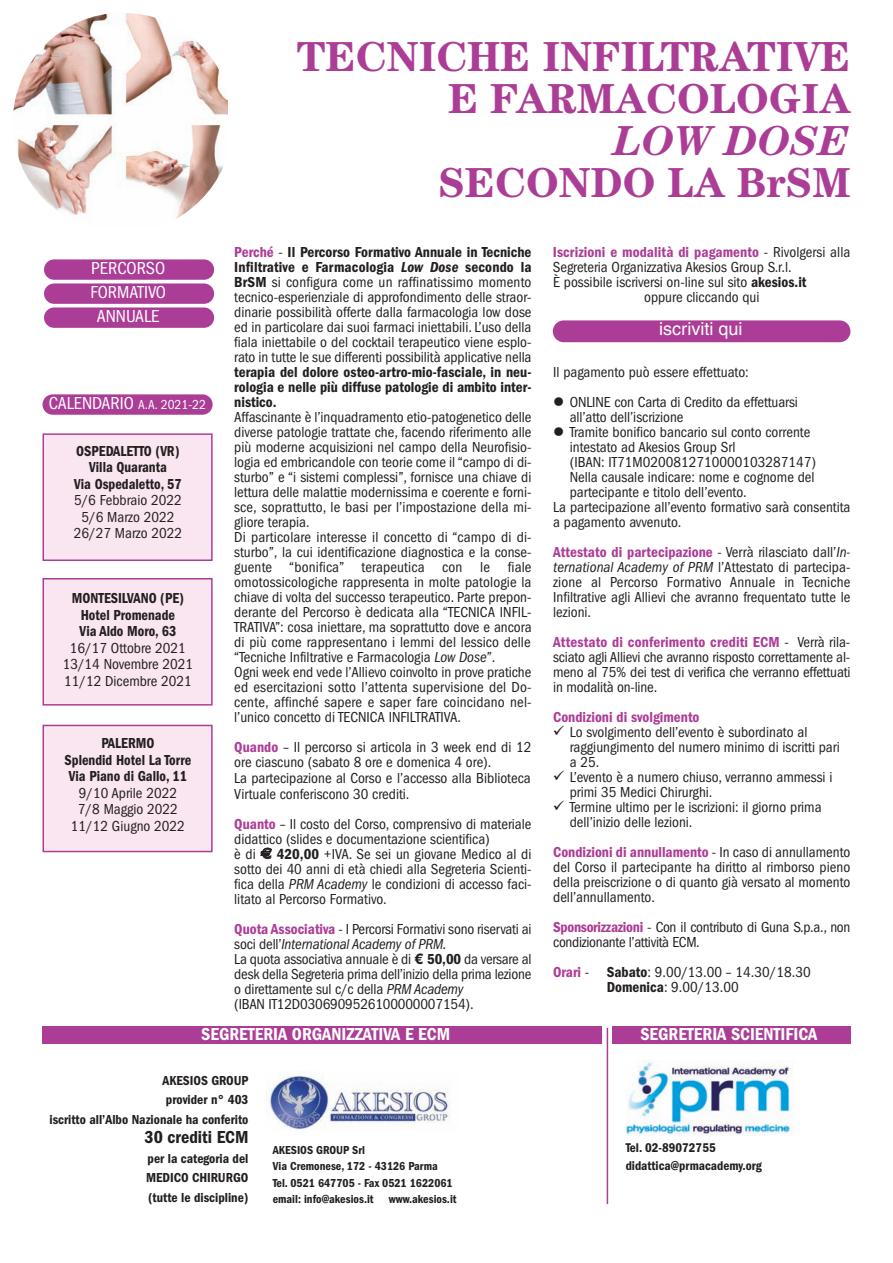
<style>
.page{position:relative;width:893px;height:1263px;background:#fff}
.page>*{position:absolute;margin:0;border:0;box-sizing:border-box;transform-origin:0 0}
.t1{font:700 42px/42px "Century";color:#ac3d96;text-align:right}
.t2{font:italic 700 42px "Century";color:#ac3d96}
.t3{font:600 condensed 18px "Franklin Gothic";color:#fff}
.t4{font:condensed 18px/24px "Franklin Gothic";color:#fff;text-align:center}
.t5{font:600 condensed 18px "Franklin Gothic";color:#231f20}
.t6{font:18px "Helvetica";color:#fff}
.t7{font:condensed 15px/15px "Franklin Gothic";color:#231f20}
.t8{font:600 condensed 15px/16.5px "Franklin Gothic";color:#231f20;text-align:center;scale:.95 1}
.t9{font:600 condensed 15px/15px "Franklin Gothic";color:#231f20;text-align:justify}
.t10{font:condensed 15px/15px "Franklin Gothic";letter-spacing:-.02em;color:#231f20}
.t11{font:600 condensed 15px "Franklin Gothic";letter-spacing:.005em;color:#ac3d96}
.t12{font:600 condensed 13.5px/19.5px "Franklin Gothic";color:#231f20;text-align:right}
.t13{font:condensed 13.5px "Franklin Gothic";color:#fff}
.t14{font:600 condensed 13.2px/18px "Franklin Gothic";color:#231f20}
.t15{font:600 condensed 12px/16.5px "Franklin Gothic";color:#231f20}
.s1{font-size:18px}
.s2{font-weight:600;color:#ac3d96}
.s3{font-weight:600}
.s4{font-weight:600;font-style:italic}
.s5{font-style:italic}
.s6{font-family:"Euro Sans";font-weight:700;font-stretch:normal}
.s7{font-family:"Helvetica Neue LT Pro";font-weight:800;font-stretch:normal}
.s8{font-weight:400;color:#231f20}
</style>
<div class="page">
<img style="left:267px;top:1074px;width:183px;height:56px">
<div style="left:43px;top:1026px;width:559px;height:18px;background:#ac3d96"></div>
<hr style="left:607px;top:1028px;width:1px;height:176px;background:#ac3d96">
<div style="left:612px;top:1026px;width:238px;height:18px;background:#ac3d96"></div>
<div style="left:44px;top:435px;width:167px;height:124px;background:#fae6f0"></div>
<div style="left:43px;top:433px;width:170px;height:128px;border:2px solid #ac3d96"></div>
<div style="left:44px;top:579px;width:167px;height:125px;background:#fae6f0"></div>
<div style="left:43px;top:578px;width:170px;height:127px;border:2px solid #ac3d96"></div>
<div style="left:44px;top:726px;width:167px;height:125px;background:#fae6f0"></div>
<div style="left:43px;top:725px;width:170px;height:127px;border:2px solid #ac3d96"></div>
<img style="left:626px;top:1061px;width:167px;height:75px">
<div style="left:553px;top:320px;width:297px;height:22px;background:#ac3d96;border-radius:11px"></div>
<div style="left:44px;top:259px;width:170px;height:21px;background:#ac3d96;border-radius:10px"></div>
<div style="left:44px;top:283px;width:170px;height:21px;background:#ac3d96;border-radius:10px"></div>
<div style="left:44px;top:307px;width:170px;height:21px;background:#ac3d96;border-radius:10px"></div>
<div style="left:43px;top:394px;width:170px;height:21px;background:#ac3d96;border-radius:10px"></div>
<img style="left:13px;top:14px;width:215px;height:205px">
<p class="t4" style="left:91px;top:258px;width:77px">PERCORSO<br>FORMATIVO<br>ANNUALE</p>
<p class="t13" style="left:49px;top:400px;width:159px"><span class="s1">CALENDARIO</span> A.A. 2021-22</p>
<p class="t8" style="left:74px;top:444px;width:115px">OSPEDALETTO (VR)<br>Villa Quaranta<br>Via Ospedaletto, 57</p>
<p class="t7" style="left:74px;top:493px;width:110px;line-height:16.5px;text-align:center">5/6 Febbraio 2022<br>5/6 Marzo 2022<br>26/27 Marzo 2022</p>
<p class="t8" style="left:72px;top:591px;width:120px">MONTESILVANO (PE)<br>Hotel Promenade<br>Via Aldo Moro, 63</p>
<p class="t7" style="left:63px;top:641px;width:132px;line-height:16.5px;text-align:center">16/17 Ottobre 2021<br>13/14 Novembre 2021<br>11/12 Dicembre 2021</p>
<p class="t8" style="left:65px;top:736px;width:135px">PALERMO<br>Splendid Hotel La Torre<br>Via Piano di Gallo, 11</p>
<p class="t7" style="left:71px;top:786px;width:115px;line-height:16.5px;text-align:center">9/10 Aprile 2022<br>7/8 Maggio 2022<br>11/12 Giugno 2022</p>
<h1 class="t1" style="left:297px;top:40px;width:555px">TECNICHE INFILTRATIVE<br>E FARMACOLOGIA</h1>
<h1 class="t2" style="left:613px;top:127px;width:239px">LOW DOSE</h1>
<h1 class="t1" style="left:438px;top:166px;width:414px">SECONDO LA BrSM</h1>
<p class="t7" style="left:234px;top:246px;width:299px;text-align:justify"><span class="s2">Perché</span> - <span class="s3">Il Percorso Formativo Annuale in Tecniche Infiltrative e Farmacologia</span> <span class="s4">Low Dose</span> <span class="s3">secondo la BrSM</span> si configura come un raffinatissimo momento tecnico-esperienziale di approfondimento delle straor&shy;dinarie possibilità offerte dalla farmacologia low dose ed in particolare dai suoi farmaci iniettabili. L’uso della fiala iniettabile o del cocktail terapeutico viene esplo&shy;rato in tutte le sue differenti possibilità applicative nella</p>
<p class="t9" style="left:234px;top:366px;width:299px">terapia del dolore osteo-artro-mio-fasciale, in neu&shy;rologia e nelle più diffuse patologie di ambito inter&shy;nistico.</p>
<p class="t7" style="left:234px;top:411px;width:299px">Affascinante è l’inquadramento etio-patogenetico delle diverse patologie trattate che, facendo riferimento alle più moderne acquisizioni nel campo della Neurofisio&shy;logia ed embricandole con teorie come il “campo di di&shy;sturbo” e “i sistemi complessi”, fornisce una chiave di lettura delle malattie modernissima e coerente e forni&shy;sce, soprattutto, le basi per l’impostazione della mi&shy;gliore terapia.<br>Di particolare interesse il concetto di “campo di di&shy;sturbo”, la cui identificazione diagnostica e la conse&shy;guente “bonifica” terapeutica con le fiale omotossicologiche rappresenta in molte patologie la chiave di volta del successo terapeutico. Parte prepon&shy;derante del Percorso è dedicata alla “TECNICA INFIL-TRATIVA”: cosa iniettare, ma soprattutto dove e ancora di più come rappresentano i lemmi del lessico delle “Tecniche Infiltrative e Farmacologia <span class="s5">Low Dose</span>”.<br>Ogni week end vede l’Allievo coinvolto in prove pratiche ed esercitazioni sotto l’attenta supervisione del Do&shy;cente, affinché sapere e saper fare coincidano nel&shy;l’unico concetto di TECNICA INFILTRATIVA.</p>
<p class="t7" style="left:234px;top:741px;width:299px;line-height:15.5px"><span class="s2">Quando</span> – Il percorso si articola in 3 week end di 12 ore ciascuno (sabato 8 ore e domenica 4 ore).<br>La partecipazione al Corso e l’accesso alla Biblioteca Virtuale conferiscono 30 crediti.</p>
<p class="t7" style="left:234px;top:817px;width:299px"><span class="s2">Quanto</span> – Il costo del Corso, comprensivo di materiale didattico (slides e documentazione scientifica)<br>è di <span class="s6">€</span> <span class="s3">420,00</span> +IVA. Se sei un giovane Medico al di sotto dei 40 anni di età chiedi alla Segreteria Scienti&shy;fica della <span class="s5">PRM Academy</span> le condizioni di accesso faci&shy;litato al Percorso Formativo.</p>
<p class="t7" style="left:234px;top:922px;width:299px"><span class="s2">Quota Associativa</span> - I Percorsi Formativi sono riservati ai soci dell’<span class="s5">International Academy of PRM.<br></span>La quota associativa annuale è di <span class="s7">€</span> <span class="s3">50,00</span> da versare al desk della Segreteria prima dell’inizio della prima lezione o direttamente sul c/c della <span class="s5">PRM Academy<br></span>(IBAN IT12D0306909526100000007154).</p>
<p class="t11" style="left:553px;top:247px;width:299px">Iscrizioni e modalità di pagamento <span class="s8">- Rivolgersi alla</span></p>
<p class="t7" style="left:553px;top:260px;width:240px">Segreteria Organizzativa Akesios Group S.r.l.</p>
<p class="t7" style="left:553px;top:275px;width:255px">È possibile iscriversi on-line sul sito <span class="s3">akesios.it</span></p>
<p class="t7" style="left:644px;top:290px;width:117px">oppure cliccando qui</p>
<p class="t6" style="left:659px;top:322px;width:85px">iscriviti qui</p>
<p class="t7" style="left:570px;top:358px;width:230px;line-height:30px;text-indent:-17px">Il pagamento può essere effettuato:<br>ONLINE con Carta di Credito da effettuarsi</p>
<p class="t7" style="left:570px;top:410px;width:115px">all’atto dell’iscrizione</p>
<p class="t7" style="left:570px;top:425px;width:242px">Tramite bonifico bancario sul conto corrente</p>
<p class="t7" style="left:570px;top:440px;width:167px">intestato ad Akesios Group Srl</p>
<p class="t7" style="left:570px;top:455px;width:248px">(IBAN: IT71M0200812710000103287147)</p>
<p class="t7" style="left:570px;top:470px;width:246px">Nella causale indicare: nome e cognome del</p>
<p class="t7" style="left:570px;top:485px;width:179px">partecipante e titolo dell’evento.</p>
<p class="t7" style="left:553px;top:500px;width:299px">La partecipazione all’evento formativo sarà consentita</p>
<p class="t7" style="left:553px;top:515px;width:130px">a pagamento avvenuto.</p>
<p class="t7" style="left:553px;top:545px;width:299px;text-align:justify"><span class="s2">Attestato di partecipazione</span> - Verrà rilasciato dall’<span class="s5">In&shy;ternational Academy of PRM</span> l’Attestato di partecipa&shy;zione al Percorso Formativo Annuale in Tecniche Infiltrative agli Allievi che avranno frequentato tutte le lezioni.</p>
<p class="t7" style="left:553px;top:635px;width:299px;text-align:justify"><span class="s2">Attestato di conferimento crediti ECM</span> - Verrà rila&shy;sciato agli Allievi che avranno risposto correttamente al&shy;meno al 75% dei test di verifica che verranno effettuati in modalità on-line.</p>
<p class="t11" style="left:553px;top:712px;width:148px">Condizioni di svolgimento</p>
<p class="t7" style="left:570px;top:725px;width:271px">Lo svolgimento dell’evento è subordinato al raggiungimento del numero minimo di iscritti pari a 25.<br>L’evento è a numero chiuso, verranno ammessi i primi 35 Medici Chirurghi.<br>Termine ultimo per le iscrizioni: il giorno prima dell’inizio delle lezioni.</p>
<p class="t7" style="left:553px;top:845px;width:299px;text-align:justify"><span class="s2">Condizioni di annullamento</span> - In caso di annullamento del Corso il partecipante ha diritto al rimborso pieno della preiscrizione o di quanto già versato al momento dell’annullamento.</p>
<p class="t10" style="left:553px;top:920px;width:299px"><span class="s2">Sponsorizzazioni</span> - Con il contributo di Guna S.p.a., non condizionante l’attività ECM.</p>
<p class="t7" style="left:607px;top:965px;width:205px;text-indent:-54px"><span class="s2">Orari</span> - <span class="s3">Sabato</span>: 9.00/13.00 – 14.30/18.30<br><span class="s3">Domenica</span>: 9.00/13.00</p>
<p class="t3" style="left:201px;top:1028px;width:250px">SEGRETERIA ORGANIZZATIVA E ECM</p>
<p class="t12" style="left:49px;top:1072px;width:201px">AKESIOS GROUP<br>provider n° 403<br>iscritto all’Albo Nazionale ha conferito</p>
<p class="t5" style="left:145px;top:1131px;width:105px">30 crediti ECM</p>
<p class="t12" style="left:146px;top:1150px;width:104px;text-align:justify">per la categoria del MEDICO CHIRURGO (tutte le discipline)</p>
<p class="t15" style="left:273px;top:1143px;width:182px">AKESIOS GROUP Srl<br>Via Cremonese, 172 - 43126 Parma<br>Tel. 0521 647705 - Fax 0521 1622061 email: info@akesios.it</p>
<p class="t15" style="left:389px;top:1192px;width:69px">www.akesios.it</p>
<p class="t3" style="left:640px;top:1028px;width:179px">SEGRETERIA SCIENTIFICA</p>
<p class="t14" style="left:626px;top:1140px;width:138px">Tel. 02-89072755 didattica@prmacademy.org</p>
</div>
